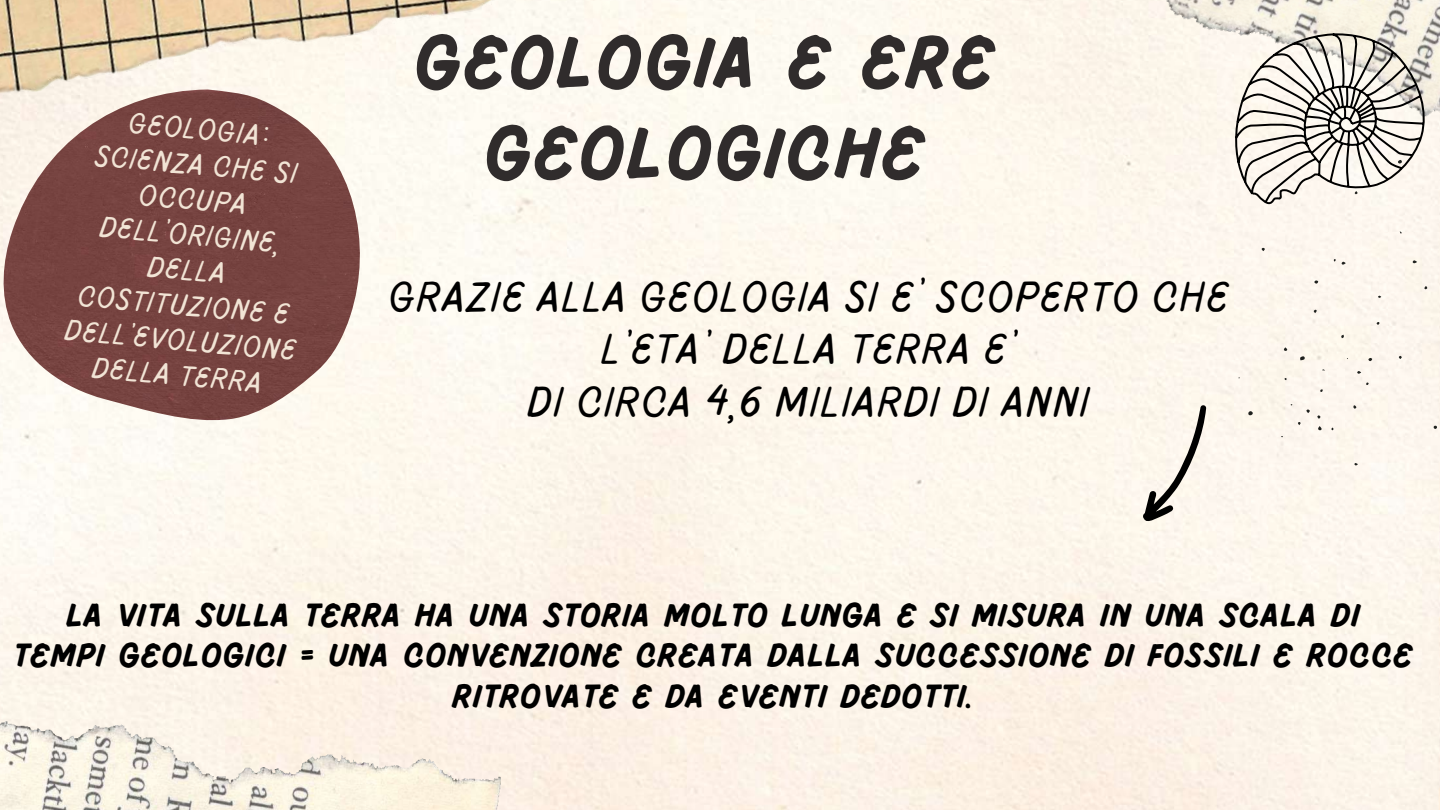
<style>
.page{position:relative;width:1440px;height:810px;background:#fff}
.page>*{position:absolute;margin:0;border:0;box-sizing:border-box;transform-origin:0 0}
.t1{font:700 75.1px/90.7px "Pluma";letter-spacing:.05em;color:#302c2c;text-align:center}
.t2{font:100 43.7px/52.2px "Pluma";letter-spacing:.05em;color:#000;text-align:center}
.t3{font:700 34px/40.5px "Pluma";letter-spacing:.05em;color:#000;text-align:center}
.t4{font:100 30px/35.2px "Pluma";color:#f1e4d5;text-align:center}
</style>
<div class="page">
<img style="left:0;top:648px;width:501px;height:162px">
<img style="left:0;top:108px;width:365px;height:316px">
<div style="left:652px;top:0;width:788px;height:262px;background:#fdf8ee"></div>
<div style="left:1238px;top:151px;width:202px;height:315px;background:#fdf7ee"></div>
<img style="left:0;top:0;width:563px;height:108px">
<svg style="left:1235px;top:33px;width:193px;height:171px"></svg>
<svg style="left:1143px;top:405px;width:63px;height:120px"></svg>
<p class="t4" style="left:85px;top:103px;width:233px;rotate:5deg">GEOLOGIA:<br>SCIENZA CHE SI<br>OCCUPA<br>DELL’ORIGINE,<br>DELLA<br>COSTITUZIONE E<br>DELL’EVOLUZIONE<br>DELLA TERRA</p>
<h1 class="t1" style="left:415px;top:22px;width:581px">GEOLOGIA E ERE<br>GEOLOGICHE</h1>
<p class="t2" style="left:389px;top:273px;width:841px">GRAZIE ALLA GEOLOGIA SI E’ SCOPERTO CHE<br>L’ETA’ DELLA TERRA E’<br>DI CIRCA 4,6 MILIARDI DI ANNI</p>
<p class="t3" style="left:14px;top:597px;width:1400px">LA VITA SULLA TERRA HA UNA STORIA MOLTO LUNGA E SI MISURA IN UNA SCALA DI<br>TEMPI GEOLOGICI = UNA CONVENZIONE CREATA DALLA SUCCESSIONE DI FOSSILI E ROCCE<br>RITROVATE E DA EVENTI DEDOTTI.</p>
</div>
